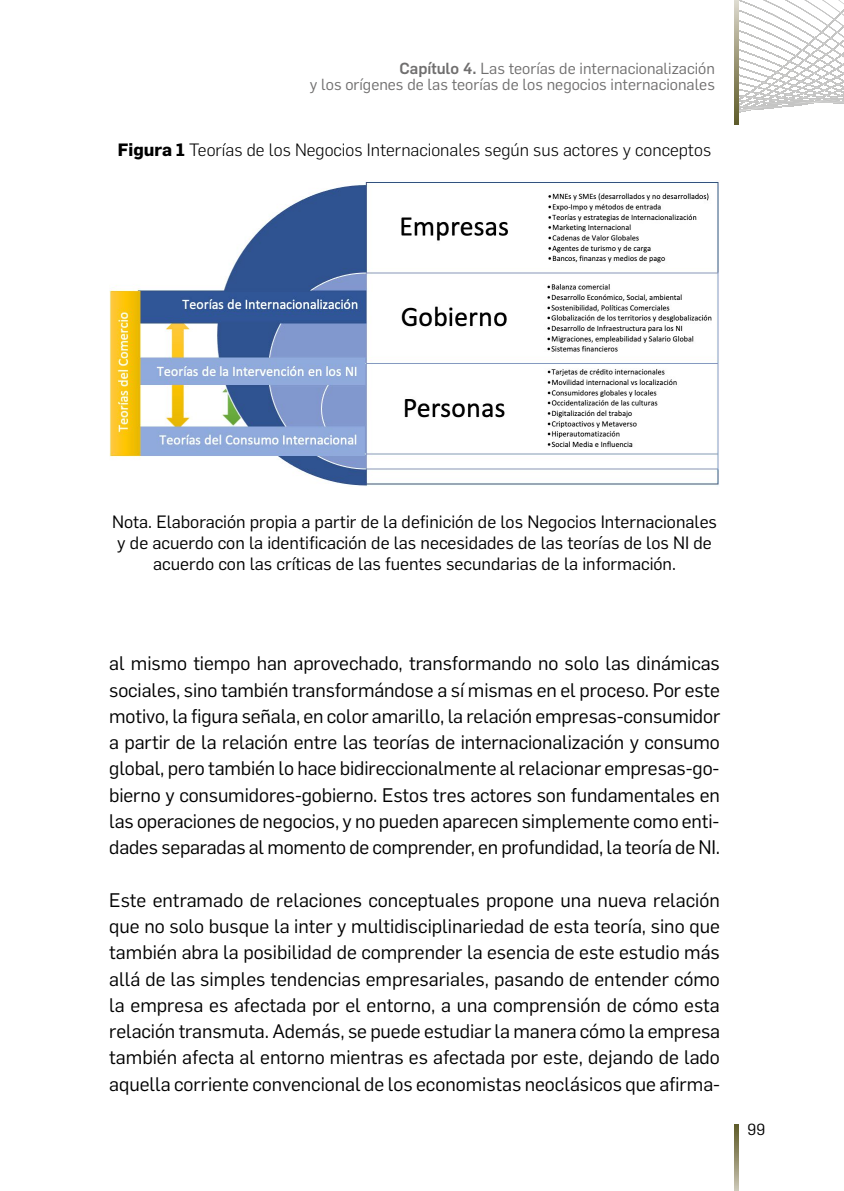
<style>
.page{position:relative;width:844px;height:1191px;background:#fff}
.page>*{position:absolute;margin:0;border:0;box-sizing:border-box;transform-origin:0 0}
.t1{font:19.25px/26.2px "Flama";letter-spacing:-.01em;color:#000;text-align:justify}
.t2{font:17.5px/21px "Flama";color:#000;text-align:center}
.t3{font:300 17.5px "Flama";color:#000}
.t4{font:15.75px/15.8px "Flama";color:#706f6f;text-align:right}
.t5{font:15.75px "Flama";color:#000}
.s1{font-weight:500}
.s2{font-weight:700}
</style>
<div class="page">
<svg style="left:736px;top:0;width:107px;height:125px"></svg>
<svg style="left:734px;top:1124px;width:4px;height:67px"></svg>
<svg style="left:734px;top:0;width:4px;height:124px"></svg>
<img style="left:109px;top:181px;width:610px;height:305px">
<p class="t4" style="left:310px;top:60px;width:406px"><span class="s1">Capítulo 4.</span> Las teorías de internacionalización<br>y los orígenes de las teorías de los negocios internacionales</p>
<p class="t3" style="left:118px;top:137px;width:594px"><span class="s2">Figura 1</span> Teorías de los Negocios Internacionales según sus actores y conceptos</p>
<p class="t2" style="left:112px;top:510px;width:606px">Nota. Elaboración propia a partir de la definición de los Negocios Internacionales y de acuerdo con la identificación de las necesidades de las teorías de los NI de acuerdo con las críticas de las fuentes secundarias de la información.</p>
<p class="t1" style="left:109px;top:649px;width:612px">al mismo tiempo han aprovechado, transformando no solo las dinámicas sociales, sino también transformándose a sí mismas en el proceso. Por este motivo, la figura señala, en color amarillo, la relación empresas-consumidor a partir de la relación entre las teorías de internacionalización y consumo global, pero también lo hace bidireccionalmente al relacionar empresas-go&shy;bierno y consumidores-gobierno. Estos tres actores son fundamentales en las operaciones de negocios, y no pueden aparecen simplemente como enti&shy;dades separadas al momento de comprender, en profundidad, la teoría de NI.</p>
<p class="t1" style="left:109px;top:885px;width:612px">Este entramado de relaciones conceptuales propone una nueva relación que no solo busque la inter y multidisciplinariedad de esta teoría, sino que también abra la posibilidad de comprender la esencia de este estudio más allá de las simples tendencias empresariales, pasando de entender cómo la empresa es afectada por el entorno, a una comprensión de cómo esta relación transmuta. Además, se puede estudiar la manera cómo la empresa también afecta al entorno mientras es afectada por este, dejando de lado aquella corriente convencional de los economistas neoclásicos que afirma-</p>
<p class="t5" style="left:747px;top:1118px;width:19px">99</p>
</div>
